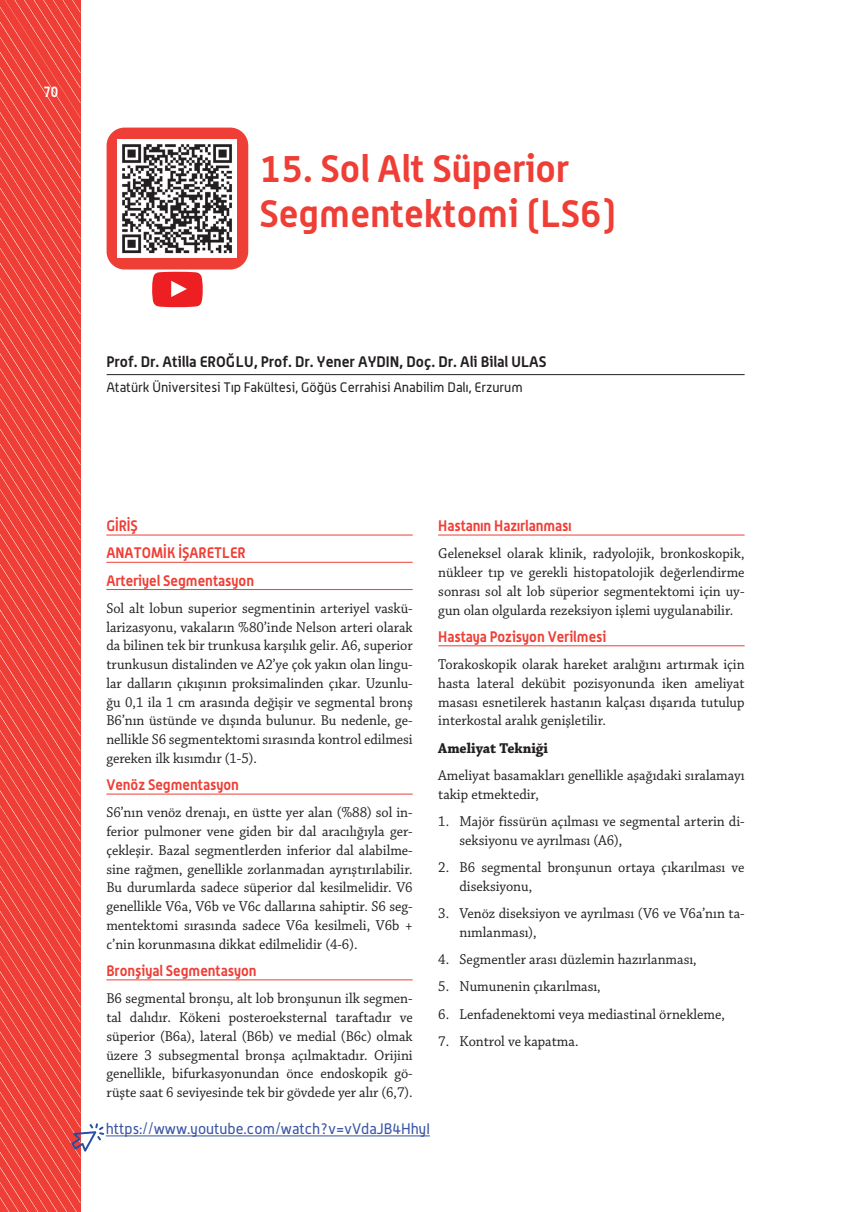
<style>
.page{position:relative;width:851px;height:1212px;background:#fff}
.page>*{position:absolute;margin:0;border:0;box-sizing:border-box;transform-origin:0 0}
.t1{font:700 37.5px/45px "Alwyn OT";color:#ee3e35}
.t2{font:15px/18.8px "Chaparral Pro";color:#231f20;text-align:justify;scale:.95 1}
.t3{font:700 15px/27.3px "Alwyn OT";color:#ee3e35;scale:.95 1}
.t4{font:700 15px "Alwyn";color:#231f20}
.t5{font:15px "Alwyn";color:#3853a3}
.t6{font:700 15px "Chaparral Pro";color:#231f20;scale:.95 1}
.t7{font:700 15px "Alwyn OT";color:#fff;scale:.85 1}
.t8{font:13.5px "Alwyn";color:#231f20}
</style>
<div class="page">
<hr style="left:107px;top:374px;width:637px;height:1px;background:#231f20">
<hr style="left:106px;top:535px;width:306px;height:1px;background:#ee3e35">
<hr style="left:106px;top:562px;width:306px;height:1px;background:#ee3e35">
<hr style="left:106px;top:589px;width:306px;height:1px;background:#ee3e35">
<hr style="left:106px;top:794px;width:306px;height:1px;background:#ee3e35">
<hr style="left:106px;top:979px;width:306px;height:1px;background:#ee3e35">
<hr style="left:438px;top:535px;width:306px;height:1px;background:#ee3e35">
<hr style="left:438px;top:645px;width:306px;height:1px;background:#ee3e35">
<hr style="left:106px;top:1135px;width:324px;height:1px;background:#3853a3">
<svg style="left:0;top:0;width:104px;height:1212px"></svg>
<div style="left:107px;top:128px;width:141px;height:141px;background:#ee3e35;border-radius:18px"></div>
<img style="left:118px;top:139px;width:119px;height:119px">
<svg style="left:152px;top:271px;width:51px;height:37px;background:#f04548"></svg>
<p class="t7" style="left:43px;top:82px;width:19px">70</p>
<h1 class="t1" style="left:259px;top:145px;width:357px">15. Sol Alt Süperior<br>Segmentektomi (LS6)</h1>
<p class="t4" style="left:107px;top:352px;width:441px">Prof. Dr. Atilla EROĞLU, Prof. Dr. Yener AYDIN, Doç. Dr. Ali Bilal ULAS</p>
<p class="t8" style="left:107px;top:379px;width:418px">Atatürk Üniversitesi Tıp Fakültesi, Göğüs Cerrahisi Anabilim Dalı, Erzurum</p>
<p class="t3" style="left:106px;top:512px;width:157px">GİRİŞ<br>ANATOMİK İŞARETLER<br>Arteriyel Segmentasyon</p>
<p class="t2" style="left:106px;top:599px;width:324px">Sol alt lobun superior segmentinin arteriyel vaskü&shy;larizasyonu, vakaların %80’inde Nelson arteri olarak da bilinen tek bir trunkusa karşılık gelir. A6, superior trunkusun distalinden ve A2’ye çok yakın olan lingu&shy;lar dalların çıkışının proksimalinden çıkar. Uzunlu&shy;ğu 0,1 ila 1 cm arasında değişir ve segmental bronş B6’nın üstünde ve dışında bulunur. Bu nedenle, ge&shy;nellikle S6 segmentektomi sırasında kontrol edilmesi gereken ilk kısımdır (1-5).</p>
<p class="t3" style="left:106px;top:771px;width:141px">Venöz Segmentasyon</p>
<p class="t2" style="left:106px;top:804px;width:324px">S6’nın venöz drenajı, en üstte yer alan (%88) sol in&shy;ferior pulmoner vene giden bir dal aracılığıyla ger&shy;çekleşir. Bazal segmentlerden inferior dal alabilme&shy;sine rağmen, genellikle zorlanmadan ayrıştırılabilir.<br>Bu durumlarda sadece süperior dal kesilmelidir. V6 genellikle V6a, V6b ve V6c dallarına sahiptir. S6 seg&shy;mentektomi sırasında sadece V6a kesilmeli, V6b + c’nin korunmasına dikkat edilmelidir (4-6).</p>
<p class="t3" style="left:106px;top:956px;width:160px">Bronşiyal Segmentasyon</p>
<p class="t2" style="left:106px;top:990px;width:324px">B6 segmental bronşu, alt lob bronşunun ilk segmen&shy;tal dalıdır. Kökeni posteroeksternal taraftadır ve süperior (B6a), lateral (B6b) ve medial (B6c) olmak üzere 3 subsegmental bronşa açılmaktadır. Orijini genellikle, bifurkasyonundan önce endoskopik gö&shy;rüşte saat 6 seviyesinde tek bir gövdede yer alır (6,7).</p>
<p class="t5" style="left:106px;top:1120px;width:325px">https://www.youtube.com/watch?v=vVdaJB4HhyI</p>
<p class="t3" style="left:438px;top:512px;width:142px">Hastanın Hazırlanması</p>
<p class="t2" style="left:438px;top:545px;width:324px">Geleneksel olarak klinik, radyolojik, bronkoskopik, nükleer tıp ve gerekli histopatolojik değerlendirme sonrası sol alt lob süperior segmentektomi için uy&shy;gun olan olgularda rezeksiyon işlemi uygulanabilir.</p>
<p class="t3" style="left:438px;top:622px;width:178px">Hastaya Pozisyon Verilmesi</p>
<p class="t2" style="left:438px;top:656px;width:324px">Torakoskopik olarak hareket aralığını artırmak için hasta lateral dekübit pozisyonunda iken ameliyat masası esnetilerek hastanın kalçası dışarıda tutulup interkostal aralık genişletilir.</p>
<p class="t6" style="left:438px;top:739px;width:117px">Ameliyat Tekniği</p>
<p class="t2" style="left:438px;top:766px;width:324px">Ameliyat basamakları genellikle aşağıdaki sıralamayı takip etmektedir,</p>
<p class="t2" style="left:459px;top:812px;width:301px;text-indent:-21px">1. Majör fissürün açılması ve segmental arterin di&shy;seksiyonu ve ayrılması (A6),</p>
<p class="t2" style="left:459px;top:858px;width:301px;text-indent:-21px">2. B6 segmental bronşunun ortaya çıkarılması ve diseksiyonu,</p>
<p class="t2" style="left:459px;top:904px;width:301px;text-indent:-21px">3. Venöz diseksiyon ve ayrılması (V6 ve V6a’nın ta&shy;nımlanması),</p>
<p class="t2" style="left:438px;top:950px;width:273px">4. Segmentler arası düzlemin hazırlanması,</p>
<p class="t2" style="left:438px;top:978px;width:172px">5. Numunenin çıkarılması,</p>
<p class="t2" style="left:438px;top:1005px;width:303px">6. Lenfadenektomi veya mediastinal örnekleme,</p>
<p class="t2" style="left:438px;top:1032px;width:149px">7. Kontrol ve kapatma.</p>
</div>
